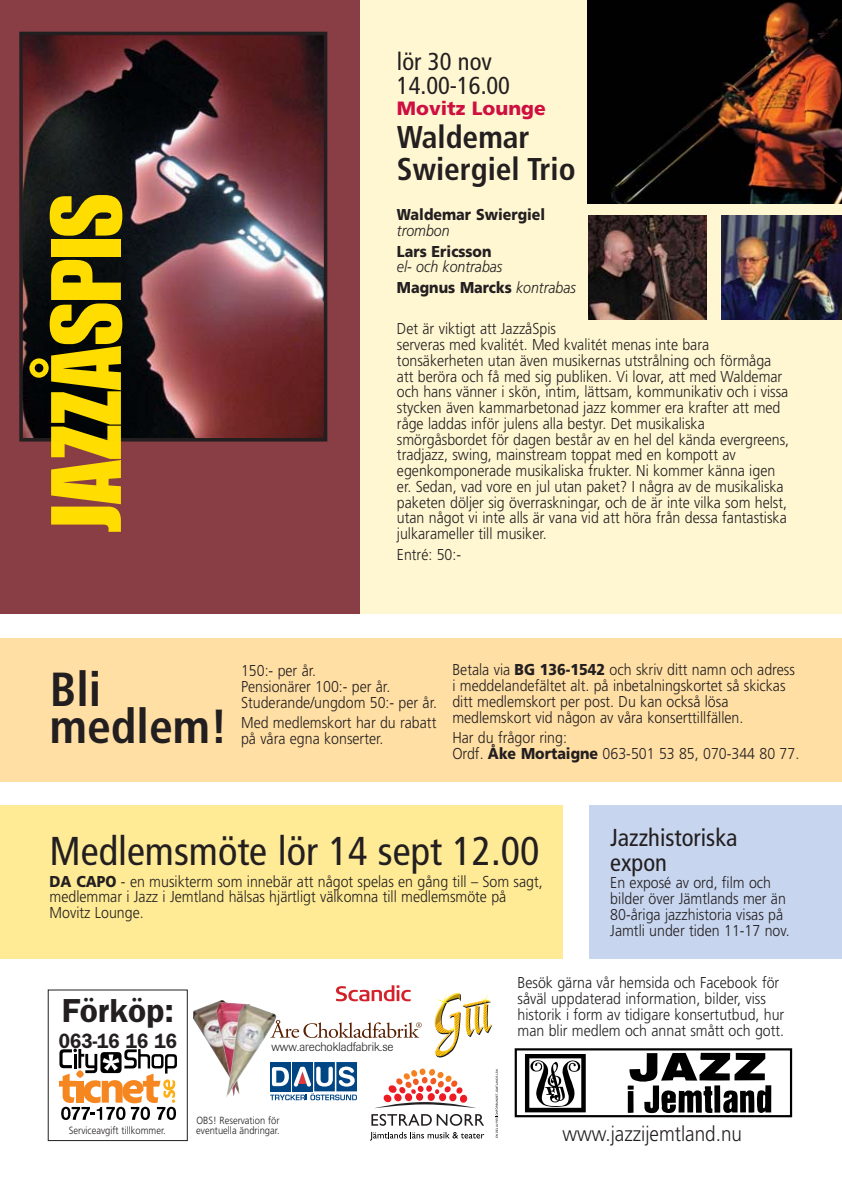
<style>
.page{position:relative;width:842px;height:1190px;background:#fff}
.page>*{position:absolute;margin:0;border:0;box-sizing:border-box;transform-origin:0 0}
.t1{font:700 condensed 47.77px/36.9px "Frutiger";color:#231f20}
.t2{font:condensed 40.25px "Frutiger";color:#231f20}
.t3{font:600 33.43px "Franklin Gothic";color:#231f20}
.t4{font:700 condensed 31.5px/31.5px "Frutiger";color:#231f20}
.t5{font:condensed 24.5px/24.5px "Frutiger";color:#231f20}
.t6{font:300 21px "Frutiger";color:#231f20;scale:.9 1}
.t7{font:600 20.82px "Franklin Gothic";color:#231f20;scale:.9 1}
.t8{font:900 19.25px "Frutiger";color:#ce1041}
.t9{font:300 15.75px/15.8px "Frutiger";color:#231f20;scale:.9 1}
.t10{font:italic 300 15.75px/20.7px "Frutiger";color:#231f20;scale:.9 1}
.t11{font:900 15.75px "Frutiger";color:#231f20;scale:.9 1}
.t12{font:300 12.42px "Imago";color:#231f20}
.t13{font:300 10.33px "Frutiger";color:#231f20;scale:.9 1}
.s1{font-weight:900;font-style:normal}
.s2{font-weight:900}
</style>
<div class="page">
<div style="left:0;top:0;width:842px;height:613px;background:#fff6d2"></div>
<div style="left:48px;top:990px;width:140px;height:151px;border:1px solid #231f20"></div>
<svg style="left:371px;top:1114px;width:113px;height:12px"></svg>
<svg style="left:375px;top:1069px;width:101px;height:39px"></svg>
<svg style="left:370px;top:1132px;width:114px;height:9px"></svg>
<svg style="left:495px;top:1069px;width:3px;height:69px"></svg>
<svg style="left:515px;top:1048px;width:277px;height:69px"></svg>
<svg style="left:276px;top:1020px;width:146px;height:18px"></svg>
<img style="left:216px;top:1002px;width:28px;height:70px">
<img style="left:226px;top:1004px;width:50px;height:93px">
<svg style="left:270px;top:1093px;width:87px;height:7px"></svg>
<div style="left:336px;top:1062px;width:21px;height:29px;background:#004685"></div>
<div style="left:314px;top:1062px;width:21px;height:29px;background:#004685"></div>
<div style="left:292px;top:1062px;width:21px;height:29px;background:#004685"></div>
<div style="left:270px;top:1062px;width:20px;height:29px;background:#004685"></div>
<svg style="left:339px;top:1067px;width:16px;height:20px"></svg>
<svg style="left:272px;top:1067px;width:61px;height:20px"></svg>
<svg style="left:59px;top:1049px;width:118px;height:71px"></svg>
<div style="left:0;top:638px;width:842px;height:144px;background:#ffdfa4"></div>
<div style="left:589px;top:806px;width:253px;height:153px;background:#c7d5ee"></div>
<div style="left:0;top:806px;width:563px;height:153px;background:#ffeb95"></div>
<svg style="left:434px;top:993px;width:58px;height:65px"></svg>
<svg style="left:336px;top:985px;width:75px;height:16px"></svg>
<div style="left:0;top:0;width:359px;height:613px;background:#893e45"></div>
<img style="left:24px;top:37px;width:298px;height:400px">
<div style="left:19px;top:32px;width:308px;height:410px;border:4px solid #231f20"></div>
<svg style="left:29px;top:260px;width:93px;height:272px"></svg>
<div style="left:51px;top:239px;width:70px;height:18px;background:#fd0"></div>
<svg style="left:50px;top:195px;width:72px;height:41px;background:#bfa706"></svg>
<img style="left:721px;top:215px;width:121px;height:105px">
<img style="left:587px;top:0;width:255px;height:204px">
<img style="left:588px;top:215px;width:118px;height:105px">
<h3 class="t5" style="left:397px;top:51px;width:115px">lör 30 nov<br>14.00-16.00</h3>
<p class="t8" style="left:397px;top:100px;width:150px">Movitz Lounge</p>
<h3 class="t4" style="left:397px;top:124px;width:180px">Waldemar<br>Swiergiel Trio</h3>
<p class="t11" style="left:397px;top:208px;width:166px">Waldemar Swiergiel</p>
<p class="t10" style="left:397px;top:221px;width:60px">trombon</p>
<p class="t11" style="left:397px;top:245px;width:107px">Lars Ericsson</p>
<p class="t10" style="left:397px;top:258px;width:200px">el- och kontrabas<br><span class="s1">Magnus Marcks</span> kontrabas</p>
<p class="t9" style="left:397px;top:322px;width:437px">Det är viktigt att JazzåSpis<br>serveras med kvalitét. Med kvalitét menas inte bara tonsäkerheten utan även musikernas utstrålning och förmåga att beröra och få med sig publiken. Vi lovar, att med Waldemar och hans vänner i skön, intim, lättsam, kommunikativ och i vissa stycken även kammarbetonad jazz kommer era krafter att med råge laddas inför julens alla bestyr. Det musikaliska smörgåsbordet för dagen består av en hel del kända evergreens, tradjazz, swing, mainstream toppat med en kompott av egenkomponerade musikaliska frukter. Ni kommer känna igen er. Sedan, vad vore en jul utan paket? I några av de musikaliska paketen döljer sig överraskningar, och de är inte vilka som helst, utan något vi inte alls är vana vid att höra från dessa fantastiska julkarameller till musiker.</p>
<p class="t9" style="left:397px;top:548px;width:73px">Entré: 50:-</p>
<h1 class="t1" style="left:50px;top:675px;width:179px">Bli medlem!</h1>
<p class="t9" style="left:241px;top:664px;width:219px">150:- per år.<br>Pensionärer 100:- per år.<br>Studerande/ungdom 50:- per år.</p>
<p class="t9" style="left:241px;top:716px;width:218px">Med medlemskort har du rabatt på våra egna konserter.</p>
<p class="t9" style="left:452px;top:663px;width:382px">Betala via <span class="s2">BG 136-1542</span> och skriv ditt namn och adress i meddelandefältet alt. på inbetalningskortet så skickas ditt medlemskort per post. Du kan också lösa medlemskort vid någon av våra konserttillfällen.</p>
<p class="t9" style="left:452px;top:731px;width:387px">Har du frågor ring:<br>Ordf. <span class="s2">Åke Mortaigne</span> 063-501 53 85, 070-344 80 77.</p>
<h2 class="t2" style="left:50px;top:835px;width:491px">Medlemsmöte lör 14 sept 12.00</h2>
<p class="t9" style="left:50px;top:874px;width:549px"><span class="s2">DA CAPO</span> - en musikterm som innebär att något spelas en gång till – Som sagt, medlemmar i Jazz i Jemtland hälsas hjärtligt välkomna till medlemsmöte på<br>Movitz Lounge.</p>
<h3 class="t5" style="left:610px;top:827px;width:129px">Jazzhistoriska expon</h3>
<p class="t9" style="left:610px;top:876px;width:201px">En exposé av ord, film och bilder över Jämtlands mer än<br>80-åriga jazzhistoria visas på<br>Jamtli under tiden 11-17 nov.</p>
<h3 class="t3" style="left:62px;top:999px;width:114px">Förköp:</h3>
<h3 class="t7" style="left:59px;top:1034px;width:133px">063-16 16 16</h3>
<p class="t12" style="left:271px;top:1042px;width:124px">www.arechokladfabrik.se</p>
<p class="t13" style="left:196px;top:1116px;width:94px">OBS! Reservation för</p>
<p class="t13" style="left:69px;top:1127px;width:109px">Serviceavgift tillkommer.</p>
<p class="t13" style="left:196px;top:1127px;width:94px">eventuella ändringar.</p>
<p class="t9" style="left:517px;top:976px;width:298px">Besök gärna vår hemsida och Facebook för såväl uppdaterad information, bilder, viss historik i form av tidigare konsertutbud, hur man blir medlem och annat smått och gott.</p>
<h3 class="t6" style="left:562px;top:1126px;width:201px">www.jazzijemtland.nu</h3>
</div>
